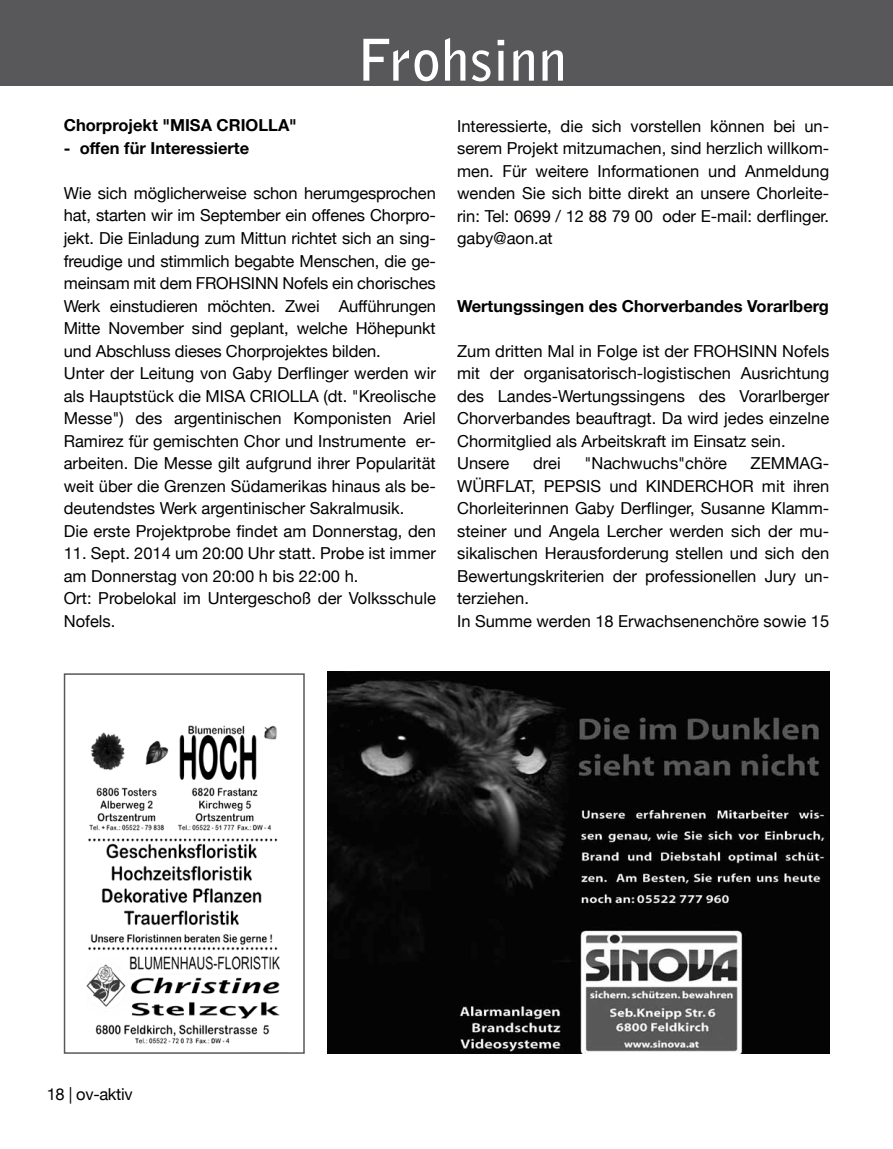
<style>
.page{position:relative;width:893px;height:1149px;background:#fff}
.page>*{position:absolute;margin:0;border:0;box-sizing:border-box;transform-origin:0 0}
.t1{font:700 57px "Bell Gothic Std";letter-spacing:.01em;color:#fff}
.t2{font:16.5px/22.5px "Helvetica Neue";color:#000}
.t3{font:700 16.5px "Helvetica Neue";color:#000}
.t4{font:16.5px "Helvetica Neue";letter-spacing:-.02em;color:#000}
</style>
<div class="page">
<div style="left:0;top:0;width:893px;height:85px;background:#58585a"></div>
<img style="left:327px;top:671px;width:502px;height:382px">
<img style="left:86px;top:725px;width:194px;height:319px">
<div style="left:64px;top:673px;width:241px;height:380px;border:2px solid #58585a"></div>
<h1 class="t1" style="left:357px;top:26px;width:211px">Frohsinn</h1>
<p class="t3" style="left:64px;top:115px;width:235px">Chorprojekt "MISA CRIOLLA"</p>
<p class="t3" style="left:64px;top:138px;width:187px">- offen für Interessierte</p>
<p class="t2" style="left:64px;top:181px;width:374px">Wie sich möglicherweise schon herumgesprochen hat, starten wir im September ein offenes Chorpro&shy;jekt. Die Einladung zum Mittun richtet sich an sing&shy;freudige und stimmlich begabte Menschen, die ge&shy;meinsam mit dem FROHSINN Nofels ein chorisches Werk einstudieren möchten. Zwei Aufführungen Mitte November sind geplant, welche Höhepunkt und Abschluss dieses Chorprojektes bilden.<br>Unter der Leitung von Gaby Derflinger werden wir als Hauptstück die MISA CRIOLLA (dt. "Kreolische Messe") des argentinischen Komponisten Ariel Ramirez für gemischten Chor und Instrumente er&shy;arbeiten. Die Messe gilt aufgrund ihrer Popularität weit über die Grenzen Südamerikas hinaus als be&shy;deutendstes Werk argentinischer Sakralmusik.<br>Die erste Projektprobe findet am Donnerstag, den</p>
<p class="t2" style="left:64px;top:542px;width:374px">11. Sept. 2014 um 20:00 Uhr statt. Probe ist immer am Donnerstag von 20:00 h bis 22:00 h.<br>Ort: Probelokal im Untergeschoß der Volksschule Nofels.</p>
<p class="t2" style="left:457px;top:114px;width:374px;text-align:justify">Interessierte, die sich vorstellen können bei un&shy;serem Projekt mitzumachen, sind herzlich willkom&shy;men. Für weitere Informationen und Anmeldung wenden Sie sich bitte direkt an unsere Chorleite&shy;rin: Tel: 0699 / 12 88 79 00 oder E-mail: derflinger. gaby@aon.at</p>
<p class="t3" style="left:457px;top:295px;width:373px">Wertungssingen des Chorverbandes Vorarlberg</p>
<p class="t2" style="left:457px;top:339px;width:374px">Zum dritten Mal in Folge ist der FROHSINN Nofels mit der organisatorisch-logistischen Ausrichtung des Landes-Wertungssingens des Vorarlberger Chorverbandes beauftragt. Da wird jedes einzelne Chormitglied als Arbeitskraft im Einsatz sein.<br>Unsere</p>
<p class="t2" style="left:457px;top:452px;width:374px;text-indent:293px">ZEMMAG-WÜRFLAT, PEPSIS und KINDERCHOR mit ihren Chorleiterinnen Gaby Derflinger, Susanne Klamm&shy;steiner und Angela Lercher werden sich der mu&shy;sikalischen Herausforderung stellen und sich den Bewertungskriterien der professionellen Jury un&shy;terziehen.<br>In Summe werden 18 Erwachsenenchöre sowie 15</p>
<p class="t2" style="left:533px;top:452px;width:29px">drei</p>
<p class="t2" style="left:584px;top:452px;width:144px">"Nachwuchs"chöre</p>
<p class="t4" style="left:47px;top:1083px;width:87px">18 | ov-aktiv</p>
</div>
